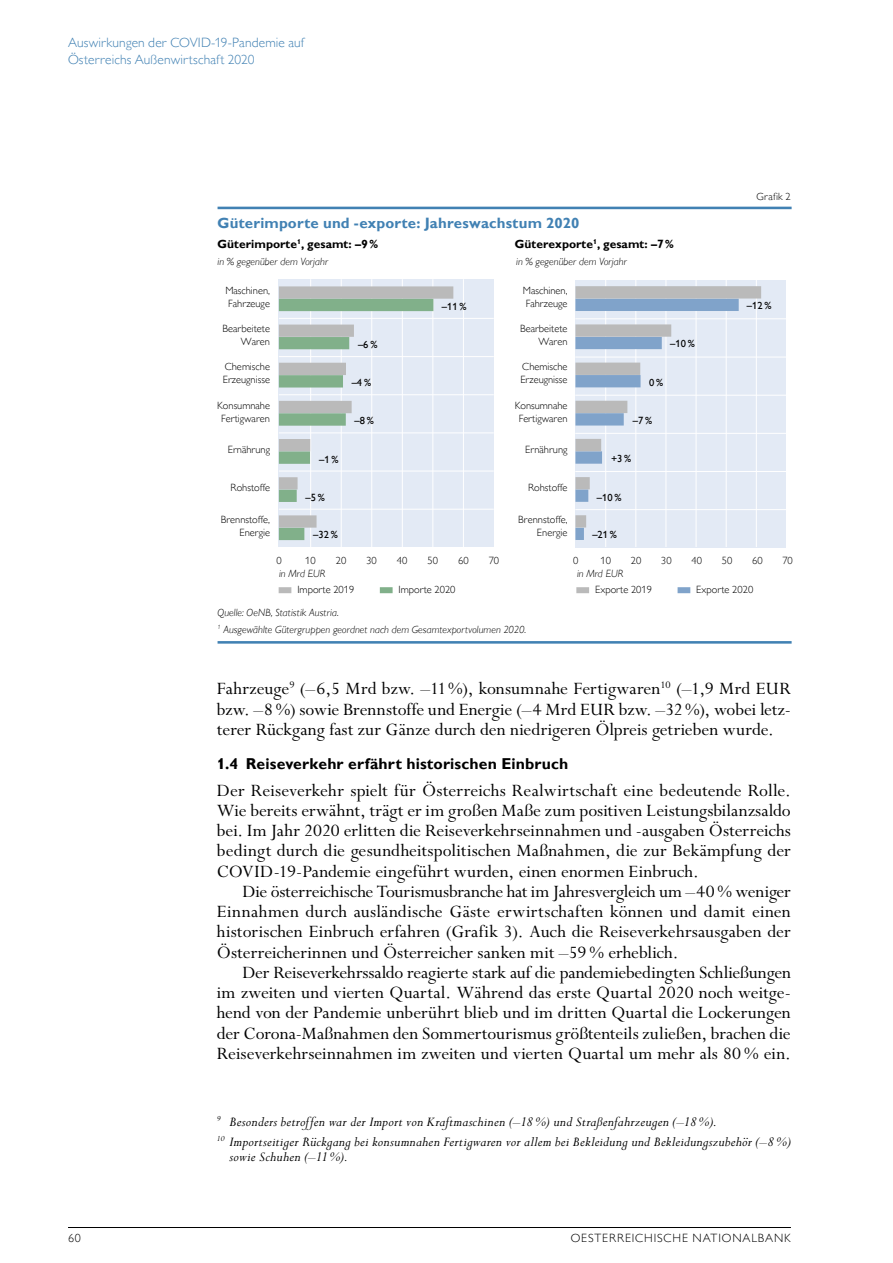
<style>
.page{position:relative;width:893px;height:1263px;background:#fff}
.page>*{position:absolute;margin:0;border:0;box-sizing:border-box;transform-origin:0 0}
.id343{font:19.5px/20.2px "Perpetua Std";color:#000;text-align:justify}
.id334{font:19.5px/20.2px "Perpetua Std";color:#000;text-align:justify}
.id379{font:700 15.75px "Gill Sans MT Pro";letter-spacing:.005em;color:#000}
.id339{font:italic 15px/15px "Perpetua Std";letter-spacing:.015em;color:#000}
.t1{font:700 15px "Gill Sans MT Pro";letter-spacing:.01em;color:#4181b3}
.t2{font:300 13.5px/16.5px "Gill Sans MT Pro";letter-spacing:.01em;color:#4181b3}
.t3{font:700 12px "Gill Sans MT Pro";color:#000}
.t4{font:300 12px "Gill Sans MT Pro";letter-spacing:.075em;color:#000}
.t5{font:300 10.5px/12.8px "Gill Sans MT Pro";color:#000}
.t6{font:italic 300 10.5px/17px "Gill Sans MT Pro";letter-spacing:.005em;color:#000}
.t7{font:500 10.5px "Gill Sans MT Pro";color:#000}
</style>
<div class="page">
<hr style="left:68px;top:1227px;width:723px;height:1px;background:#000">
<div style="left:279px;top:279px;width:215px;height:268px;background:#e3eaf5"></div>
<hr style="left:218px;top:207px;width:574px;height:2px;background:#4181b3">
<hr style="left:218px;top:641px;width:574px;height:3px;background:#4181b3">
<div style="left:279px;top:587px;width:12px;height:6px;background:#bababa"></div>
<div style="left:380px;top:587px;width:13px;height:6px;background:#81b08a"></div>
<div style="left:576px;top:587px;width:13px;height:6px;background:#bababa"></div>
<div style="left:678px;top:587px;width:12px;height:6px;background:#80a3ca"></div>
<hr style="left:279px;top:509px;width:215px;height:1px;background:#fff">
<hr style="left:279px;top:471px;width:215px;height:1px;background:#fff">
<hr style="left:279px;top:432px;width:215px;height:1px;background:#fff">
<hr style="left:279px;top:394px;width:215px;height:1px;background:#fff">
<hr style="left:279px;top:356px;width:215px;height:1px;background:#fff">
<hr style="left:279px;top:318px;width:215px;height:1px;background:#fff">
<div style="left:575px;top:280px;width:211px;height:267px;background:#e3eaf5"></div>
<hr style="left:575px;top:509px;width:211px;height:1px;background:#fff">
<hr style="left:575px;top:471px;width:211px;height:1px;background:#fff">
<hr style="left:575px;top:433px;width:211px;height:1px;background:#fff">
<hr style="left:575px;top:395px;width:211px;height:1px;background:#fff">
<hr style="left:575px;top:357px;width:211px;height:1px;background:#fff">
<hr style="left:575px;top:318px;width:211px;height:1px;background:#fff">
<hr style="left:605px;top:280px;width:1px;height:267px;background:#fff">
<hr style="left:635px;top:280px;width:1px;height:267px;background:#fff">
<hr style="left:665px;top:280px;width:1px;height:267px;background:#fff">
<hr style="left:696px;top:280px;width:1px;height:267px;background:#fff">
<hr style="left:726px;top:280px;width:1px;height:267px;background:#fff">
<hr style="left:756px;top:280px;width:1px;height:267px;background:#fff">
<hr style="left:310px;top:279px;width:1px;height:268px;background:#fff">
<hr style="left:341px;top:279px;width:1px;height:268px;background:#fff">
<hr style="left:371px;top:279px;width:1px;height:268px;background:#fff">
<hr style="left:402px;top:279px;width:1px;height:268px;background:#fff">
<hr style="left:432px;top:279px;width:1px;height:268px;background:#fff">
<hr style="left:463px;top:279px;width:1px;height:268px;background:#fff">
<svg style="left:575px;top:286px;width:186px;height:254px"></svg>
<svg style="left:279px;top:286px;width:174px;height:254px"></svg>
<p class="t2" style="left:68px;top:34px;width:238px">Auswirkungen der COVID-19-Pandemie auf<br>Österreichs Außenwirtschaft 2020</p>
<p class="t1" style="left:218px;top:214px;width:363px">Güterimporte und -exporte: Jahreswachstum 2020</p>
<p class="t3" style="left:218px;top:237px;width:162px">Güterimporte<sup>1</sup>, gesamt: –9 %</p>
<p class="t3" style="left:515px;top:237px;width:161px">Güterexporte<sup>1</sup>, gesamt: –7 %</p>
<p class="t6" style="left:218px;top:253px;width:112px">in % gegenüber dem Vorjahr</p>
<p class="t6" style="left:516px;top:253px;width:112px">in % gegenüber dem Vorjahr</p>
<p class="t5" style="left:225px;top:284px;width:46px">Maschinen,<br>Fahrzeuge</p>
<p class="t5" style="left:223px;top:322px;width:49px;text-align:right">Bearbeitete<br>Waren</p>
<p class="t5" style="left:223px;top:360px;width:49px">Chemische<br>Erzeugnisse</p>
<p class="t5" style="left:217px;top:399px;width:54px;text-align:center">Konsumnahe<br>Fertigwaren</p>
<p class="t5" style="left:228px;top:443px;width:44px">Ernährung</p>
<p class="t5" style="left:231px;top:481px;width:41px">Rohstoffe</p>
<p class="t5" style="left:221px;top:513px;width:51px;text-align:right">Brennstoffe,<br>Energie</p>
<p class="t7" style="left:319px;top:453px;width:21px">–1 %</p>
<p class="t7" style="left:305px;top:491px;width:21px">–5 %</p>
<p class="t7" style="left:313px;top:528px;width:26px">–32 %</p>
<p class="t7" style="left:358px;top:339px;width:21px">–6 %</p>
<p class="t7" style="left:352px;top:376px;width:21px">–4 %</p>
<p class="t7" style="left:354px;top:414px;width:21px">–8 %</p>
<p class="t7" style="left:442px;top:300px;width:26px">–11 %</p>
<p class="t5" style="left:523px;top:284px;width:46px">Maschinen,<br>Fahrzeuge</p>
<p class="t5" style="left:520px;top:322px;width:49px;text-align:right">Bearbeitete<br>Waren</p>
<p class="t5" style="left:520px;top:360px;width:49px">Chemische<br>Erzeugnisse</p>
<p class="t5" style="left:515px;top:399px;width:54px;text-align:center">Konsumnahe<br>Fertigwaren</p>
<p class="t5" style="left:525px;top:443px;width:44px">Ernährung</p>
<p class="t5" style="left:528px;top:481px;width:41px">Rohstoffe</p>
<p class="t5" style="left:518px;top:513px;width:51px;text-align:right">Brennstoffe,<br>Energie</p>
<p class="t7" style="left:670px;top:337px;width:26px">–10 %</p>
<p class="t7" style="left:649px;top:376px;width:16px">0 %</p>
<p class="t7" style="left:633px;top:414px;width:21px">–7 %</p>
<p class="t7" style="left:611px;top:452px;width:22px">+3 %</p>
<p class="t7" style="left:597px;top:491px;width:26px">–10 %</p>
<p class="t7" style="left:592px;top:528px;width:26px">–21 %</p>
<p class="t5" style="left:757px;top:190px;width:36px">Grafik 2</p>
<p class="t7" style="left:747px;top:299px;width:26px">–12 %</p>
<p class="t5" style="left:277px;top:554px;width:7px">0</p>
<p class="t5" style="left:336px;top:554px;width:12px">20</p>
<p class="t5" style="left:366px;top:554px;width:12px">30</p>
<p class="t5" style="left:397px;top:554px;width:12px">40</p>
<p class="t5" style="left:428px;top:554px;width:12px">50</p>
<p class="t5" style="left:458px;top:554px;width:12px">60</p>
<p class="t5" style="left:489px;top:554px;width:12px">70</p>
<p class="t5" style="left:573px;top:554px;width:7px">0</p>
<p class="t5" style="left:601px;top:554px;width:12px">10</p>
<p class="t5" style="left:631px;top:554px;width:12px">20</p>
<p class="t5" style="left:661px;top:554px;width:12px">30</p>
<p class="t5" style="left:691px;top:554px;width:12px">40</p>
<p class="t5" style="left:722px;top:554px;width:12px">50</p>
<p class="t5" style="left:752px;top:554px;width:12px">60</p>
<p class="t5" style="left:782px;top:554px;width:12px">70</p>
<p class="t5" style="left:305px;top:554px;width:12px">10</p>
<p class="t6" style="left:279px;top:564px;width:48px">in Mrd EUR</p>
<p class="t6" style="left:577px;top:564px;width:48px">in Mrd EUR</p>
<p class="t5" style="left:297px;top:583px;width:58px">Importe 2019</p>
<p class="t5" style="left:399px;top:583px;width:58px">Importe 2020</p>
<p class="t5" style="left:595px;top:583px;width:58px">Exporte 2019</p>
<p class="t5" style="left:696px;top:583px;width:58px">Exporte 2020</p>
<p class="t6" style="left:218px;top:603px;width:310px">Quelle: OeNB, Statistik Austria.<br><sup>1</sup> Ausgewählte Gütergruppen geordnet nach dem Gesamtexportvolumen 2020.</p>
<p class="id343" style="left:217px;top:679px;width:576px">Fahrzeuge<sup>9</sup> (–6,5 Mrd bzw. –11%), konsumnahe Fertigwaren<sup>10</sup> (–1,9 Mrd EUR bzw. –8 %) sowie Brennstoffe und Energie (–4 Mrd EUR bzw. –32 %), wobei letz&shy;terer Rückgang fast zur Gänze durch den niedrigeren Ölpreis getrieben wurde.</p>
<h4 class="id379" style="left:217px;top:754px;width:353px">1.4 Reiseverkehr erfährt historischen Einbruch</h4>
<p class="id334" style="left:217px;top:781px;width:576px">Der Reiseverkehr spielt für Österreichs Realwirtschaft eine bedeutende Rolle.<br>Wie bereits erwähnt, trägt er im großen Maße zum positiven Leistungsbilanzsaldo bei. Im Jahr 2020 erlitten die Reiseverkehrseinnahmen und -ausgaben Österreichs bedingt durch die gesundheitspolitischen Maßnahmen, die zur Bekämpfung der COVID-19-Pandemie eingeführt wurden, einen enormen Einbruch.</p>
<p class="id343" style="left:217px;top:882px;width:576px;text-indent:26px">Die österreichische Tourismusbranche hat im Jahresvergleich um –40 % weniger Einnahmen durch ausländische Gäste erwirtschaften können und damit einen historischen Einbruch erfahren (Grafik 3). Auch die Reiseverkehrsausgaben der Österreicherinnen und Österreicher sanken mit –59 % erheblich.</p>
<p class="id343" style="left:217px;top:963px;width:576px;text-indent:26px">Der Reiseverkehrssaldo reagierte stark auf die pandemiebedingten Schließungen im zweiten und vierten Quartal. Während das erste Quartal 2020 noch weitge&shy;hend von der Pandemie unberührt blieb und im dritten Quartal die Lockerungen der Corona-Maßnahmen den Sommertourismus größtenteils zuließen, brachen die Reiseverkehrseinnahmen im zweiten und vierten Quartal um mehr als 80 % ein.</p>
<p class="id339" style="left:217px;top:1114px;width:502px"><sup>9</sup> Besonders betroffen war der Import von Kraftmaschinen (–18%) und Straßenfahrzeugen (–18%).</p>
<p class="id339" style="left:230px;top:1135px;width:563px;text-indent:-13px"><sup>10</sup> Importseitiger Rückgang bei konsumnahen Fertigwaren vor allem bei Bekleidung und Bekleidungszubehör (–8%) sowie Schuhen (–11%).</p>
<p class="t4" style="left:68px;top:1231px;width:14px">60</p>
<p class="t4" style="left:571px;top:1231px;width:222px">OESTERREICHISCHE NATIONALBANK</p>
</div>
